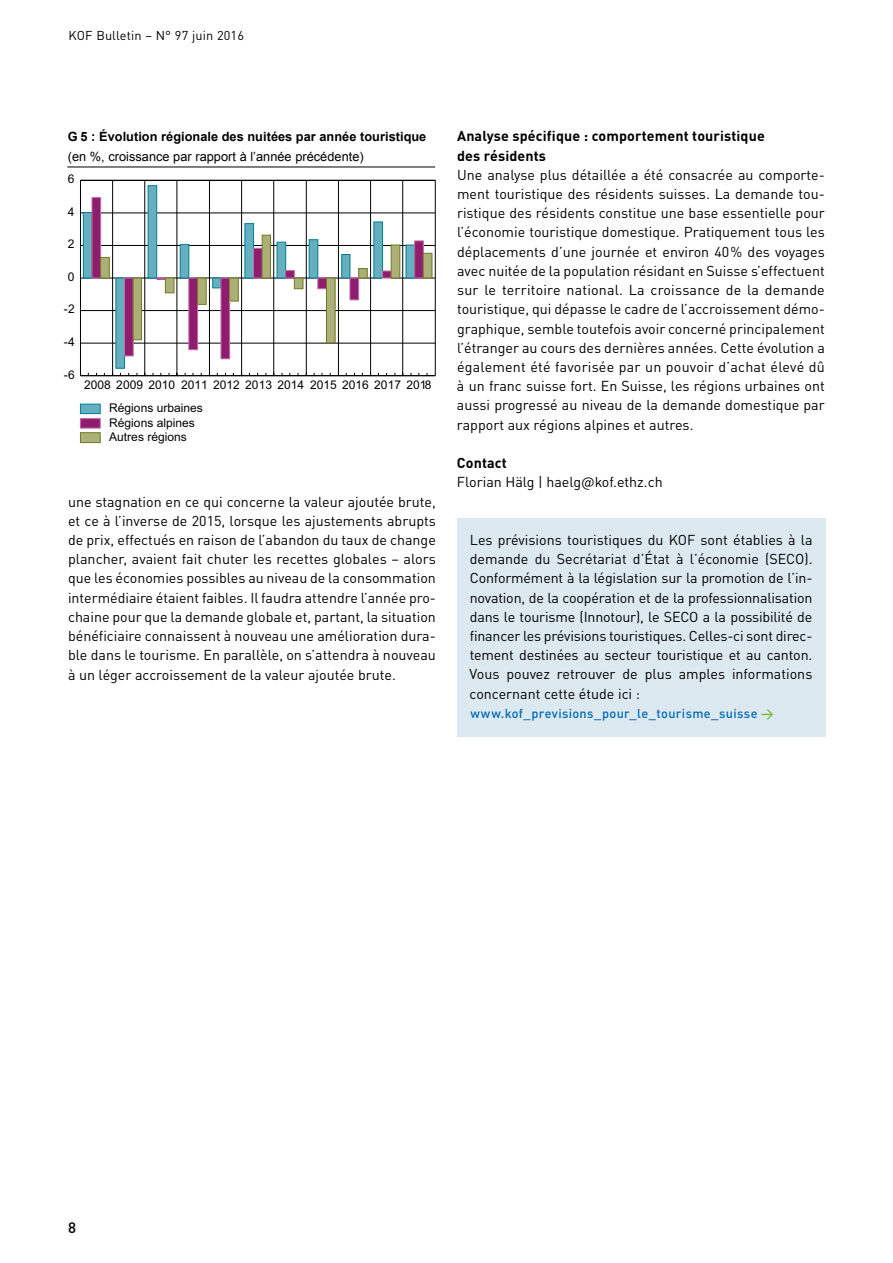
<style>
.page{position:relative;width:893px;height:1263px;background:#fff}
.page>*{position:absolute;margin:0;border:0;box-sizing:border-box;transform-origin:0 0}
.t1{font:500 15px "DIN Pro";color:#000}
.t2{font:14.25px/19.2px "DIN Pro";color:#000;text-align:justify}
.t3{font:700 14.25px/19.2px "DIN Pro";letter-spacing:.01em;color:#000}
.t4{font:700 13.8px "Arial";color:#010202}
.t5{font:700 12.75px "Arial";letter-spacing:.005em;color:#000}
.t6{font:12.75px "Arial";letter-spacing:.005em;color:#000}
.t7{font:500 12.75px "DIN Pro";letter-spacing:.025em;color:#0069b4}
.t8{font:12.75px "DIN Pro";letter-spacing:.01em;color:#000}
.t9{font:12px/14.5px "Arial";color:#010202}
.s1{color:#76b82a}
</style>
<div class="page">
<hr style="left:402px;top:180px;width:1px;height:196px;background:#010202">
<hr style="left:370px;top:180px;width:1px;height:196px;background:#010202">
<hr style="left:338px;top:180px;width:1px;height:196px;background:#010202">
<hr style="left:306px;top:180px;width:1px;height:196px;background:#010202">
<hr style="left:273px;top:180px;width:1px;height:196px;background:#010202">
<hr style="left:241px;top:180px;width:1px;height:196px;background:#010202">
<hr style="left:209px;top:180px;width:1px;height:196px;background:#010202">
<hr style="left:176px;top:180px;width:1px;height:196px;background:#010202">
<hr style="left:144px;top:180px;width:1px;height:196px;background:#010202">
<hr style="left:112px;top:180px;width:1px;height:196px;background:#010202">
<hr style="left:80px;top:213px;width:355px;height:1px;background:#010202">
<hr style="left:80px;top:245px;width:355px;height:1px;background:#010202">
<hr style="left:80px;top:278px;width:355px;height:1px;background:#010202">
<hr style="left:80px;top:310px;width:355px;height:1px;background:#010202">
<hr style="left:80px;top:343px;width:355px;height:1px;background:#010202">
<hr style="left:80px;top:375px;width:355px;height:1px;background:#010202">
<hr style="left:80px;top:180px;width:1px;height:196px;background:#010202">
<hr style="left:80px;top:180px;width:355px;height:1px;background:#010202">
<hr style="left:435px;top:180px;width:1px;height:196px;background:#010202">
<div style="left:83px;top:212px;width:9px;height:66px;background:#65b0bf;border:1px solid #027b96"></div>
<div style="left:115px;top:278px;width:10px;height:91px;background:#65b0bf;border:1px solid #027b96"></div>
<div style="left:148px;top:185px;width:9px;height:93px;background:#65b0bf;border:1px solid #027b96"></div>
<div style="left:180px;top:244px;width:9px;height:34px;background:#65b0bf;border:1px solid #027b96"></div>
<div style="left:212px;top:278px;width:9px;height:10px;background:#65b0bf;border:1px solid #027b96"></div>
<div style="left:244px;top:223px;width:10px;height:55px;background:#65b0bf;border:1px solid #027b96"></div>
<div style="left:277px;top:242px;width:9px;height:36px;background:#65b0bf;border:1px solid #027b96"></div>
<div style="left:309px;top:239px;width:9px;height:39px;background:#65b0bf;border:1px solid #027b96"></div>
<div style="left:341px;top:254px;width:9px;height:24px;background:#65b0bf;border:1px solid #027b96"></div>
<div style="left:373px;top:222px;width:10px;height:56px;background:#65b0bf;border:1px solid #027b96"></div>
<div style="left:406px;top:245px;width:9px;height:33px;background:#65b0bf;border:1px solid #027b96"></div>
<div style="left:92px;top:197px;width:9px;height:81px;background:#901c6d;border:1px solid #bd69a6"></div>
<div style="left:124px;top:278px;width:10px;height:78px;background:#901c6d;border:1px solid #bd69a6"></div>
<svg style="left:156px;top:278px;width:9px;height:2px"></svg>
<div style="left:188px;top:278px;width:10px;height:72px;background:#901c6d;border:1px solid #bd69a6"></div>
<div style="left:221px;top:278px;width:9px;height:81px;background:#901c6d;border:1px solid #bd69a6"></div>
<div style="left:253px;top:248px;width:10px;height:30px;background:#901c6d;border:1px solid #bd69a6"></div>
<div style="left:285px;top:270px;width:10px;height:8px;background:#901c6d;border:1px solid #bd69a6"></div>
<div style="left:317px;top:278px;width:10px;height:11px;background:#901c6d;border:1px solid #bd69a6"></div>
<div style="left:350px;top:278px;width:9px;height:22px;background:#901c6d;border:1px solid #bd69a6"></div>
<div style="left:382px;top:271px;width:10px;height:7px;background:#901c6d;border:1px solid #bd69a6"></div>
<div style="left:414px;top:240px;width:10px;height:38px;background:#901c6d;border:1px solid #bd69a6"></div>
<div style="left:100px;top:257px;width:10px;height:21px;background:#abb078;border:1px solid #737923"></div>
<div style="left:133px;top:278px;width:9px;height:62px;background:#abb078;border:1px solid #737923"></div>
<div style="left:165px;top:278px;width:9px;height:15px;background:#abb078;border:1px solid #737923"></div>
<div style="left:197px;top:278px;width:10px;height:27px;background:#abb078;border:1px solid #737923"></div>
<div style="left:229px;top:278px;width:10px;height:23px;background:#abb078;border:1px solid #737923"></div>
<div style="left:262px;top:235px;width:9px;height:43px;background:#abb078;border:1px solid #737923"></div>
<div style="left:294px;top:278px;width:9px;height:11px;background:#abb078;border:1px solid #737923"></div>
<div style="left:326px;top:278px;width:10px;height:65px;background:#abb078;border:1px solid #737923"></div>
<div style="left:358px;top:268px;width:10px;height:10px;background:#abb078;border:1px solid #737923"></div>
<div style="left:391px;top:245px;width:9px;height:33px;background:#abb078;border:1px solid #737923"></div>
<div style="left:423px;top:253px;width:9px;height:25px;background:#abb078;border:1px solid #737923"></div>
<div style="left:80px;top:404px;width:21px;height:10px;background:#65b0bf;border:1px solid #027b96"></div>
<div style="left:80px;top:418px;width:21px;height:10px;background:#901c6d;border:1px solid #bd69a6"></div>
<div style="left:80px;top:432px;width:21px;height:11px;background:#abb078;border:1px solid #737923"></div>
<hr style="left:67px;top:167px;width:368px;height:1px;background:#000">
<div style="left:457px;top:519px;width:368px;height:218px;background:#dde9f0"></div>
<p class="t8" style="left:69px;top:25px;width:177px">KOF Bulletin – N° 97 juin 2016</p>
<p class="t4" style="left:79px;top:126px;width:386px">G 7 : Évolution régionale des nuitées par année touristique</p>
<p class="t9" style="left:79px;top:149px;width:279px">(en %, croissance par rapport à l’année précédente)</p>
<p class="t5" style="left:68px;top:128px;width:360px">G 5 : Évolution régionale des nuitées par année touristique</p>
<p class="t6" style="left:68px;top:147px;width:298px">(en %, croissance par rapport à l’année précédente)</p>
<p class="t3" style="left:457px;top:125px;width:309px">Analyse spécifique : comportement touristique des résidents</p>
<p class="t2" style="left:457px;top:164px;width:369px">Une analyse plus détaillée a été consacrée au comporte&shy;ment touristique des résidents suisses. La demande tou&shy;ristique des résidents constitue une base essentielle pour l’économie touristique domestique. Pratiquement tous les déplacements d’une journée et environ 40% des voyages avec nuitée de la population résidant en Suisse s’effectuent sur le territoire national. La croissance de la demande touristique, qui dépasse le cadre de l’accroissement démo&shy;graphique, semble toutefois avoir concerné principalement l’étranger au cours des dernières années. Cette évolution a également été favorisée par un pouvoir d’achat élevé dû à un franc suisse fort. En Suisse, les régions urbaines ont aussi progressé au niveau de la demande domestique par rapport aux régions alpines et autres.</p>
<p class="t3" style="left:457px;top:452px;width:52px">Contact</p>
<p class="t2" style="left:457px;top:471px;width:207px">Florian Hälg | haelg@kof.ethz.ch</p>
<p class="t9" style="left:68px;top:172px;width:8px">6</p>
<p class="t9" style="left:68px;top:204px;width:8px">4</p>
<p class="t9" style="left:68px;top:237px;width:8px">2</p>
<p class="t9" style="left:68px;top:269px;width:8px">0</p>
<p class="t9" style="left:64px;top:302px;width:12px">-2</p>
<p class="t9" style="left:64px;top:334px;width:12px">-4</p>
<p class="t9" style="left:64px;top:367px;width:12px">-6</p>
<p class="t9" style="left:84px;top:377px;width:349px">2008 2009 2010 2011 2012 2013 2014 2015 2016 2017 2018</p>
<p class="t9" style="left:109px;top:401px;width:95px">Régions urbaines<br>Régions alpines<br>Autres régions</p>
<p class="t2" style="left:68px;top:490px;width:369px">une stagnation en ce qui concerne la valeur ajoutée brute, et ce à l’inverse de 2015, lorsque les ajustements abrupts de prix, effectués en raison de l’abandon du taux de change plancher, avaient fait chuter les recettes globales – alors que les économies possibles au niveau de la consommation intermédiaire étaient faibles. Il faudra attendre l’année pro&shy;chaine pour que la demande globale et, partant, la situation bénéficiaire connaissent à nouveau une amélioration dura&shy;ble dans le tourisme. En parallèle, on s’attendra à nouveau à un léger accroissement de la valeur ajoutée brute.</p>
<p class="t2" style="left:470px;top:529px;width:344px">Les prévisions touristiques du KOF sont établies à la demande du Secrétariat dʼÉtat à lʼéconomie (SECO).<br>Conformément à la législation sur la promotion de lʼin&shy;novation, de la coopération et de la professionnalisation dans le tourisme (Innotour), le SECO a la possibilité de financer les prévisions touristiques. Celles-ci sont direc&shy;tement destinées au secteur touristique et au canton.<br>Vous pouvez retrouver de plus amples informations concernant cette étude ici :</p>
<p class="t7" style="left:471px;top:703px;width:305px">www.kof_previsions_pour_le_tourisme_suisse <span class="s1">→</span></p>
<p class="t1" style="left:68px;top:1215px;width:9px">8</p>
</div>
